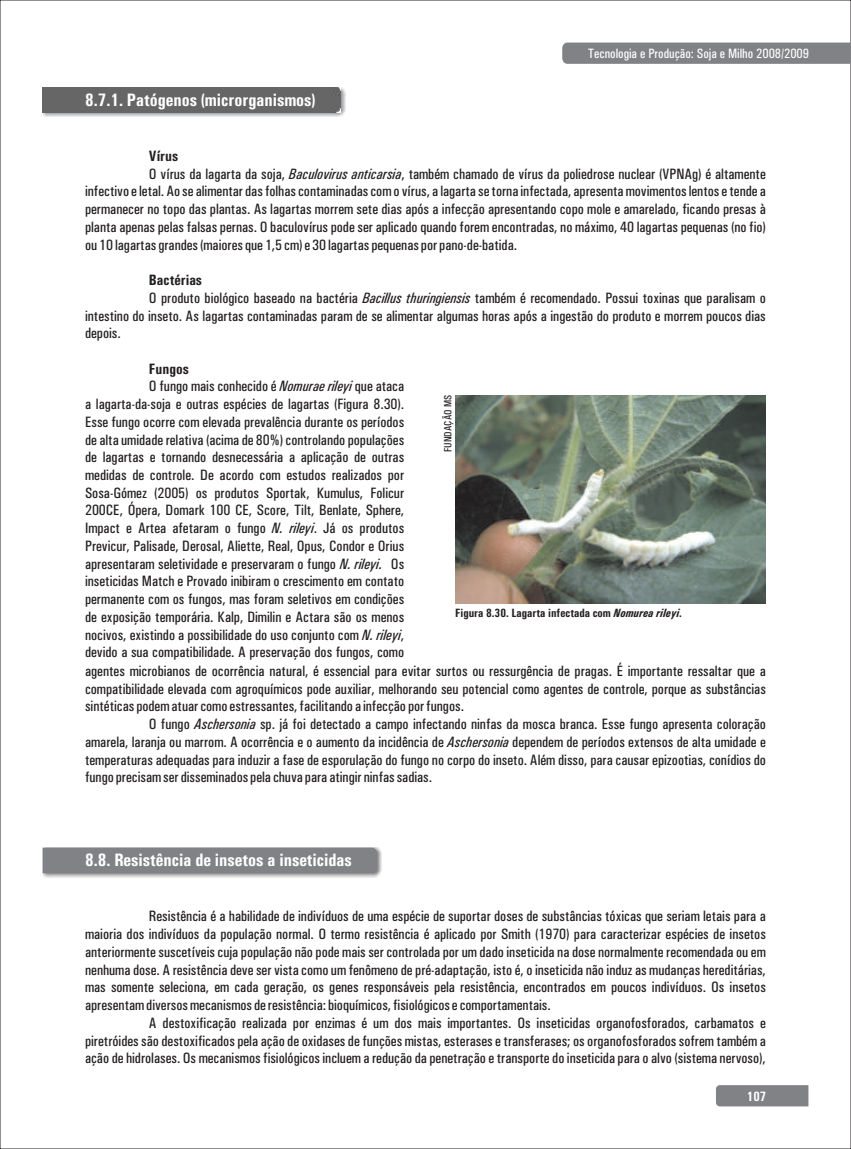
<style>
.page{position:relative;width:851px;height:1149px;background:#fff}
.page>*{position:absolute;margin:0;border:0;box-sizing:border-box;transform-origin:0 0}
.t1{font:500 condensed 18px "Univers";color:#fff}
.t2{font:500 condensed 15px "Univers";color:#231f20}
.t3{font:500 condensed 15px "Univers";color:#231f20}
.t4{font:500 condensed 13.5px "Univers";color:#fff}
.t5{font:500 condensed 13.5px "Univers";color:#fff}
.t6{font:500 condensed 12px "Univers";color:#231f20}
.t7{font:500 condensed 10.5px "Univers";color:#231f20}
.s1{font-style:italic}
</style>
<div class="page">
<div style="left:562px;top:43px;width:288px;height:21px;background:#808285"></div>
<img style="left:455px;top:395px;width:310px;height:208px">
<img style="left:44px;top:87px;width:301px;height:30px">
<div style="left:43px;top:87px;width:297px;height:26px;background:#666"></div>
<img style="left:44px;top:847px;width:337px;height:29px">
<div style="left:43px;top:847px;width:334px;height:26px;background:#808285"></div>
<div style="left:716px;top:1085px;width:92px;height:21px;background:#808285"></div>
<p class="t1" style="left:85px;top:93px;width:232px">8.7.1. Patógenos (microrganismos)</p>
<p class="t4" style="left:587px;top:48px;width:223px">Tecnologia e Produção: Soja e Milho 2008/2009</p>
<p class="t3" style="left:149px;top:151px;width:31px">Vírus</p>
<p class="t2" style="left:149px;top:168px;width:618px">O vírus da lagarta da soja, <span class="s1">Baculovirus anticarsia</span>, também chamado de vírus da poliedrose nuclear (VPNAg) é altamente</p>
<p class="t2" style="left:85px;top:186px;width:682px">infectivo e letal. Ao se alimentar das folhas contaminadas com o vírus, a lagarta se torna infectada, apresenta movimentos lentos e tende a</p>
<p class="t2" style="left:85px;top:204px;width:682px">permanecer no topo das plantas. As lagartas morrem sete dias após a infecção apresentando copo mole e amarelado, ficando presas à</p>
<p class="t2" style="left:85px;top:221px;width:682px">planta apenas pelas falsas pernas. O baculovírus pode ser aplicado quando forem encontradas, no máximo, 40 lagartas pequenas (no fio)</p>
<p class="t2" style="left:85px;top:239px;width:433px">ou 10 lagartas grandes (maiores que 1,5 cm) e 30 lagartas pequenas por pano-de-batida.</p>
<p class="t3" style="left:149px;top:275px;width:55px">Bactérias</p>
<p class="t2" style="left:149px;top:292px;width:618px">O produto biológico baseado na bactéria <span class="s1">Bacillus thuringiensis</span> também é recomendado. Possui toxinas que paralisam o</p>
<p class="t2" style="left:85px;top:310px;width:682px">intestino do inseto. As lagartas contaminadas param de se alimentar algumas horas após a ingestão do produto e morrem poucos dias</p>
<p class="t2" style="left:85px;top:328px;width:37px">depois.</p>
<p class="t3" style="left:149px;top:363px;width:41px">Fungos</p>
<p class="t2" style="left:149px;top:381px;width:257px">O fungo mais conhecido é <span class="s1">Nomurae rileyi</span> que ataca</p>
<p class="t2" style="left:85px;top:398px;width:320px">a lagarta-da-soja e outras espécies de lagartas (Figura 8.30).</p>
<p class="t2" style="left:85px;top:416px;width:320px">Esse fungo ocorre com elevada prevalência durante os períodos</p>
<p class="t2" style="left:85px;top:434px;width:320px">de alta umidade relativa (acima de 80%) controlando populações</p>
<p class="t2" style="left:85px;top:452px;width:320px">de lagartas e tornando desnecessária a aplicação de outras</p>
<p class="t2" style="left:85px;top:469px;width:320px">medidas de controle. De acordo com estudos realizados por</p>
<p class="t2" style="left:85px;top:487px;width:320px">Sosa-Gómez (2005) os produtos Sportak, Kumulus, Folicur</p>
<p class="t2" style="left:85px;top:505px;width:320px">200CE, Ópera, Domark 100 CE, Score, Tilt, Benlate, Sphere,</p>
<p class="t2" style="left:85px;top:522px;width:320px">Impact e Artea afetaram o fungo <span class="s1">N. rileyi</span>. Já os produtos</p>
<p class="t2" style="left:85px;top:540px;width:320px">Previcur, Palisade, Derosal, Aliette, Real, Opus, Condor e Orius</p>
<p class="t2" style="left:85px;top:558px;width:320px">apresentaram seletividade e preservaram o fungo <span class="s1">N. rileyi.</span> Os</p>
<p class="t2" style="left:85px;top:576px;width:320px">inseticidas Match e Provado inibiram o crescimento em contato</p>
<p class="t2" style="left:85px;top:593px;width:320px">permanente com os fungos, mas foram seletivos em condições</p>
<p class="t2" style="left:85px;top:611px;width:320px">de exposição temporária. Kalp, Dimilin e Actara são os menos</p>
<p class="t2" style="left:85px;top:629px;width:320px">nocivos, existindo a possibilidade do uso conjunto com <span class="s1">N. rileyi</span>,</p>
<p class="t2" style="left:85px;top:646px;width:320px">devido a sua compatibilidade. A preservação dos fungos, como</p>
<p class="t7" style="left:444px;top:451px;width:58px;rotate:-90deg">FUNDAÇÃO MS</p>
<p class="t6" style="left:455px;top:609px;width:228px">Figura 8.30. Lagarta infectada com <span class="s1">Nomurea rileyi</span>.</p>
<p class="t2" style="left:85px;top:665px;width:682px">agentes microbianos de ocorrência natural, é essencial para evitar surtos ou ressurgência de pragas. É importante ressaltar que a</p>
<p class="t2" style="left:85px;top:683px;width:682px">compatibilidade elevada com agroquímicos pode auxiliar, melhorando seu potencial como agentes de controle, porque as substâncias</p>
<p class="t2" style="left:85px;top:701px;width:380px">sintéticas podem atuar como estressantes, facilitando a infecção por fungos.</p>
<p class="t2" style="left:149px;top:718px;width:618px">O fungo <span class="s1">Aschersonia</span> sp. já foi detectado a campo infectando ninfas da mosca branca. Esse fungo apresenta coloração</p>
<p class="t2" style="left:85px;top:736px;width:682px">amarela, laranja ou marrom. A ocorrência e o aumento da incidência de <span class="s1">Aschersonia</span> dependem de períodos extensos de alta umidade e</p>
<p class="t2" style="left:85px;top:754px;width:682px">temperaturas adequadas para induzir a fase de esporulação do fungo no corpo do inseto. Além disso, para causar epizootias, conídios do</p>
<p class="t2" style="left:85px;top:771px;width:348px">fungo precisam ser disseminados pela chuva para atingir ninfas sadias.</p>
<p class="t1" style="left:85px;top:853px;width:268px">8.8. Resistência de insetos a inseticidas</p>
<p class="t2" style="left:149px;top:910px;width:618px">Resistência é a habilidade de indivíduos de uma espécie de suportar doses de substâncias tóxicas que seriam letais para a</p>
<p class="t2" style="left:85px;top:928px;width:682px">maioria dos indivíduos da população normal. O termo resistência é aplicado por Smith (1970) para caracterizar espécies de insetos</p>
<p class="t2" style="left:85px;top:946px;width:682px">anteriormente suscetíveis cuja população não pode mais ser controlada por um dado inseticida na dose normalmente recomendada ou em</p>
<p class="t2" style="left:85px;top:963px;width:682px">nenhuma dose. A resistência deve ser vista como um fenômeno de pré-adaptação, isto é, o inseticida não induz as mudanças hereditárias,</p>
<p class="t2" style="left:85px;top:981px;width:682px">mas somente seleciona, em cada geração, os genes responsáveis pela resistência, encontrados em poucos indivíduos. Os insetos</p>
<p class="t2" style="left:85px;top:999px;width:467px">apresentam diversos mecanismos de resistência: bioquímicos, fisiológicos e comportamentais.</p>
<p class="t2" style="left:149px;top:1017px;width:618px">A destoxificação realizada por enzimas é um dos mais importantes. Os inseticidas organofosforados, carbamatos e</p>
<p class="t2" style="left:85px;top:1034px;width:682px">piretróides são destoxificados pela ação de oxidases de funções mistas, esterases e transferases; os organofosforados sofrem também a</p>
<p class="t2" style="left:85px;top:1052px;width:682px">ação de hidrolases. Os mecanismos fisiológicos incluem a redução da penetração e transporte do inseticida para o alvo (sistema nervoso),</p>
<p class="t5" style="left:746px;top:1091px;width:21px">107</p>
</div>
